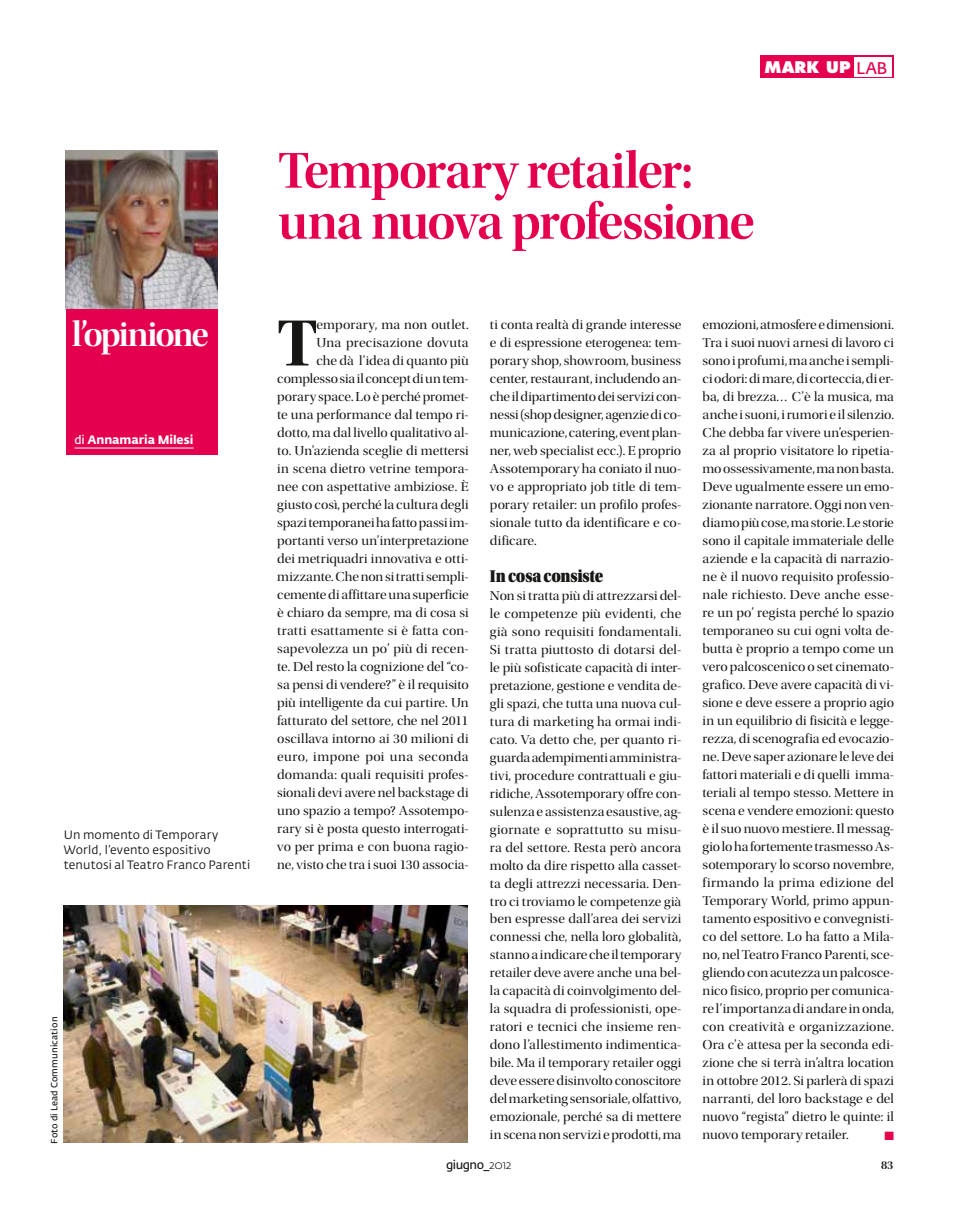
<style>
.page{position:relative;width:957px;height:1212px;background:#fff}
.page>*{position:absolute;margin:0;border:0;box-sizing:border-box;transform-origin:0 0}
.t1{font:68.1px "Utopia Std Bold Disp";color:#171715}
.t2{font:52.5px/51px "Utopia Std Semibold Disp";letter-spacing:-.03em;color:#e5004f}
.t3{font:36px "Utopia Std Semibold Disp";letter-spacing:-.055em;color:#fff}
.t4{font:18px "Utopia Std Black Headline";letter-spacing:-.01em;color:#171715;scale:.85 1}
.t5{font:800 15.6px "Futura Std";letter-spacing:.005em;color:#fff}
.t6{font:13.5px/18px "Utopia Std Disp";color:#171715;text-align:justify;scale:1.05 1}
.t7{font:12px/15px "Fedra Sans Std";letter-spacing:.01em;color:#171715}
.t8{font:700 12px "Fedra Sans Std";letter-spacing:-.01em;color:#fff}
.t9{font:600 12px "Fedra Sans Std";letter-spacing:-.04em;color:#171715}
.t10{font:12px "Utopia Std Semibold Disp";color:#171715}
.t11{font:12px "Zapf Dingbats";color:#e5004f;scale:1.05 1}
.t12{font:600 9px "Fedra Sans Std";letter-spacing:.015em;color:#171715}
.s1{font-family:"Fedra Sans Std";font-weight:600;font-size:16.65px;color:#e5004f}
.s2{font-weight:600}
.s3{font-weight:300}
</style>
<div class="page">
<div style="left:760px;top:55px;width:133px;height:23px;background:#e5004f"></div>
<div style="left:854px;top:57px;width:38px;height:20px;background:#fff"></div>
<img style="left:66px;top:150px;width:151px;height:159px">
<div style="left:66px;top:309px;width:151px;height:146px;background:#e5004f"></div>
<hr style="left:74px;top:448px;width:120px;height:1px;background:#fff">
<img style="left:64px;top:905px;width:404px;height:238px">
<p class="t5" style="left:764px;top:58px;width:124px">MARK UP <span class="s1">LAB</span></p>
<h3 class="t3" style="left:72px;top:315px;width:138px">l’opinione</h3>
<p class="t8" style="left:74px;top:432px;width:120px"><span class="s2">di</span> Annamaria Milesi</p>
<p class="t7" style="left:64px;top:827px;width:188px">Un momento di Temporary<br>World, l’evento espositivo tenutosi al Teatro Franco Parenti</p>
<p class="t12" style="left:49px;top:1144px;width:129px;rotate:-90deg">Foto di Lead Communication</p>
<h2 class="t2" style="left:278px;top:146px;width:478px">Temporary retailer: una nuova professione</h2>
<p class="t6" style="left:277px;top:316px;width:184px;text-align:right">emporary, ma non outlet.<br>Una precisazione dovuta<br>che dà l’idea di quanto più complesso sia il concept di un tem&shy;porary space. Lo è perché promet&shy;te una performance dal tempo ri&shy;dotto, ma dal livello qualitativo al&shy;to. Un’azienda sceglie di mettersi in scena dietro vetrine tempora&shy;nee con aspettative ambiziose. È giusto così, perché la cultura degli spazi temporanei ha fatto passi im&shy;portanti verso un’interpretazione dei metriquadri innovativa e otti&shy;mizzante. Che non si tratti sempli&shy;cemente di affittare una superficie è chiaro da sempre, ma di cosa si tratti esattamente si è fatta con&shy;sapevolezza un po’ più di recen&shy;te. Del resto la cognizione del “co&shy;sa pensi di vendere?” è il requisito più intelligente da cui partire. Un fatturato del settore, che nel 2011 oscillava intorno ai 30 milioni di euro, impone poi una seconda domanda: quali requisiti profes&shy;sionali devi avere nel backstage di uno spazio a tempo? Assotempo&shy;rary si è posta questo interrogati&shy;vo per prima e con buona ragio&shy;ne, visto che tra i suoi 130 associa-</p>
<p class="t6" style="left:490px;top:316px;width:184px">ti conta realtà di grande interesse e di espressione eterogenea: tem&shy;porary shop, showroom, business center, restaurant, includendo an&shy;che il dipartimento dei servizi con&shy;nessi (shop designer, agenzie di co&shy;municazione, catering, event plan&shy;ner, web specialist ecc.). E proprio Assotemporary ha coniato il nuo&shy;vo e appropriato job title di tem&shy;porary retailer: un profilo profes&shy;sionale tutto da identificare e co&shy;dificare.</p>
<h1 class="t1" style="left:277px;top:305px;width:42px">T</h1>
<h3 class="t4" style="left:490px;top:566px;width:135px">In cosa consiste</h3>
<p class="t6" style="left:490px;top:586px;width:184px">Non si tratta più di attrezzarsi del&shy;le competenze più evidenti, che già sono requisiti fondamentali.<br>Si tratta piuttosto di dotarsi del&shy;le più sofisticate capacità di inter&shy;pretazione, gestione e vendita de&shy;gli spazi, che tutta una nuova cul&shy;tura di marketing ha ormai indi&shy;cato. Va detto che, per quanto ri&shy;guarda adempimenti amministra&shy;tivi, procedure contrattuali e giu&shy;ridiche, Assotemporary offre con&shy;sulenza e assistenza esaustive, ag&shy;giornate e soprattutto su misu&shy;ra del settore. Resta però ancora molto da dire rispetto alla casset&shy;ta degli attrezzi necessaria. Den&shy;tro ci troviamo le competenze già ben espresse dall’area dei servizi connessi che, nella loro globalità, stanno a indicare che il temporary retailer deve avere anche una bel&shy;la capacità di coinvolgimento del&shy;la squadra di professionisti, ope&shy;ratori e tecnici che insieme ren&shy;dono l’allestimento indimentica&shy;bile. Ma il temporary retailer oggi deve essere disinvolto conoscitore del marketing sensoriale, olfattivo, emozionale, perché sa di mettere in scena non servizi e prodotti, ma</p>
<p class="t6" style="left:702px;top:316px;width:184px">emozioni, atmosfere e dimensioni.<br>Tra i suoi nuovi arnesi di lavoro ci sono i profumi, ma anche i sempli&shy;ci odori: di mare, di corteccia, di er&shy;ba, di brezza… C’è la musica, ma anche i suoni, i rumori e il silenzio.<br>Che debba far vivere un’esperien&shy;za al proprio visitatore lo ripetia&shy;mo ossessivamente, ma non basta.<br>Deve ugualmente essere un emo&shy;zionante narratore. Oggi non ven&shy;diamo più cose, ma storie. Le storie sono il capitale immateriale delle aziende e la capacità di narrazio&shy;ne è il nuovo requisito professio&shy;nale richiesto. Deve anche esse&shy;re un po’ regista perché lo spazio temporaneo su cui ogni volta de&shy;butta è proprio a tempo come un vero palcoscenico o set cinemato&shy;grafico. Deve avere capacità di vi&shy;sione e deve essere a proprio agio in un equilibrio di fisicità e legge&shy;rezza, di scenografia ed evocazio&shy;ne. Deve saper azionare le leve dei fattori materiali e di quelli imma&shy;teriali al tempo stesso. Mettere in scena e vendere emozioni: questo è il suo nuovo mestiere. Il messag&shy;gio lo ha fortemente trasmesso As&shy;sotemporary lo scorso novembre, firmando la prima edizione del Temporary World, primo appun&shy;tamento espositivo e convegnisti&shy;co del settore. Lo ha fatto a Mila&shy;no, nel Teatro Franco Parenti, sce&shy;gliendo con acutezza un palcosce&shy;nico fisico, proprio per comunica&shy;re l’importanza di andare in onda, con creatività e organizzazione.<br>Ora c’è attesa per la seconda edi&shy;zione che si terrà in’altra location in ottobre 2012. Si parlerà di spazi narranti, del loro backstage e del nuovo “regista” dietro le quinte: il nuovo temporary retailer.</p>
<p class="t11" style="left:884px;top:1130px;width:11px">■</p>
<p class="t9" style="left:446px;top:1157px;width:67px">giugno_<span class="s3">2012</span></p>
<p class="t10" style="left:881px;top:1158px;width:14px">83</p>
</div>
